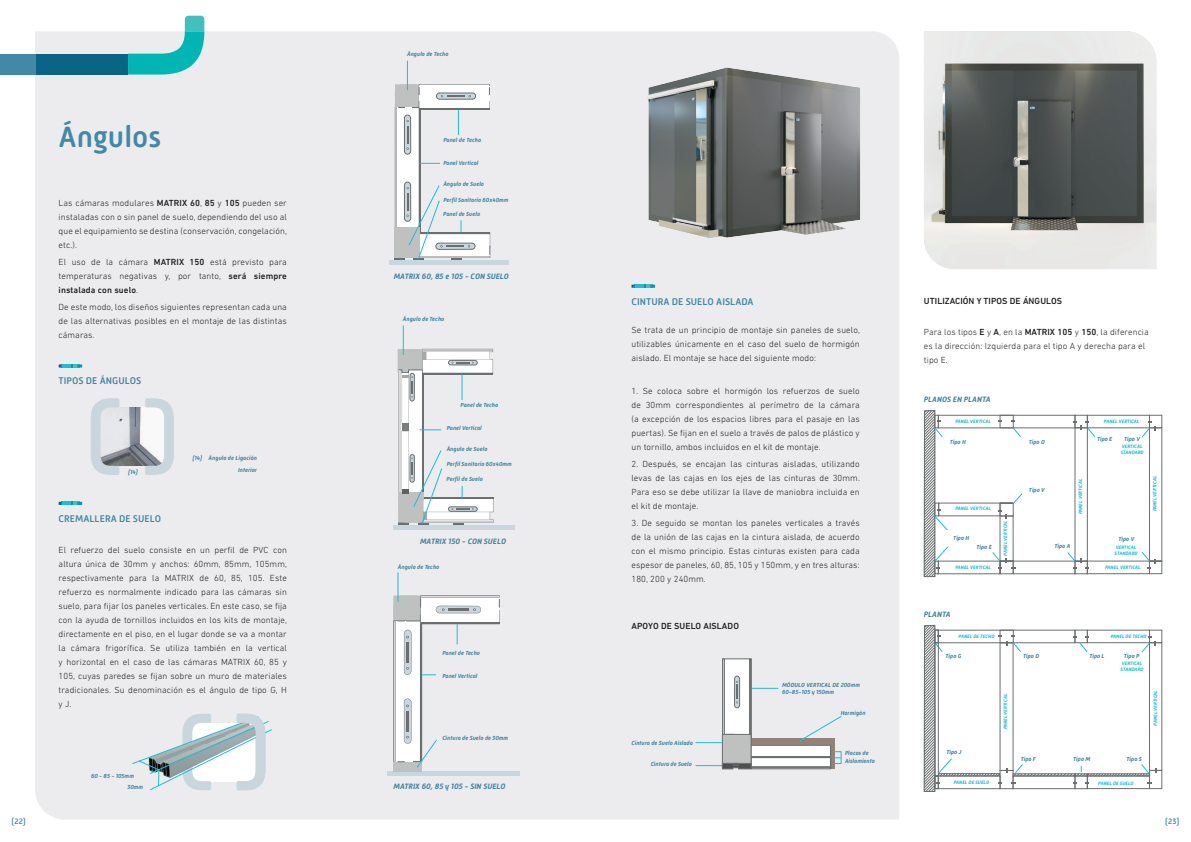
<style>
.page{position:relative;width:1191px;height:842px;background:#fff}
.page>*{position:absolute;margin:0;border:0;box-sizing:border-box;transform-origin:0 0}
.t1{font:500 30px "Mic 32 New Rounded";color:#4388a4}
.t2{font:500 10px "Mic 32 New Rounded";color:#4388a4}
.t3{font:300 9px/14px "DIN Next LT Pro";letter-spacing:.01em;color:#231f20;text-align:justify}
.t4{font:500 9px "DIN Next LT Pro";letter-spacing:.01em;color:#231f20}
.t5{font:italic 700 8px "Mic 32 New Rounded";color:#4388a4}
.t6{font:500 8px "Mic 32 New Rounded";color:#4388a4}
.t7{font:italic 700 6px/11.3px "Mic 32 New Rounded";color:#4388a4}
.t8{font:italic 700 5px/6px "Mic 32 New Rounded";color:#1cbed7}
.s1{font-weight:500}
</style>
<div class="page">
<div style="left:35px;top:31px;width:864px;height:789px;background:#ececee"></div>
<div style="left:35px;top:54px;width:93px;height:21px;background:#096485"></div>
<div style="left:0;top:54px;width:35px;height:21px;background:#4388a4"></div>
<svg style="left:128px;top:16px;width:76px;height:59px"></svg>
<img style="left:119px;top:407px;width:26px;height:59px">
<svg style="left:91px;top:398px;width:28px;height:77px;background:#ced5da"></svg>
<svg style="left:145px;top:398px;width:29px;height:77px"></svg>
<hr style="left:389px;top:261px;width:120px;height:4px;background:#c9d6dd">
<hr style="left:418px;top:522px;width:10px;height:4px;background:#6b6f70">
<hr style="left:398px;top:522px;width:10px;height:4px;background:#6b6f70">
<hr style="left:454px;top:522px;width:10px;height:4px;background:#6b6f70">
<hr style="left:393px;top:525px;width:121px;height:4px;background:#c9d6dd">
<svg style="left:395px;top:31px;width:98px;height:493px"></svg>
<div style="left:387px;top:771px;width:133px;height:5px;background:#c9d6dd"></div>
<div style="left:394px;top:762px;width:28px;height:9px;background:#bfc1c1"></div>
<svg style="left:393px;top:572px;width:107px;height:196px"></svg>
<div style="left:55px;top:645px;width:243px;height:169px;background:#ececee"></div>
<svg style="left:131px;top:714px;width:142px;height:77px"></svg>
<img style="left:924px;top:31px;width:232px;height:238px">
<div style="left:1149px;top:642px;width:13px;height:129px;border:1px solid #6b6f70"></div>
<div style="left:1149px;top:770px;width:13px;height:19px;border:1px solid #6b6f70"></div>
<div style="left:1149px;top:630px;width:13px;height:13px;border:1px solid #6b6f70"></div>
<svg style="left:923px;top:625px;width:233px;height:167px"></svg>
<svg style="left:923px;top:410px;width:239px;height:167px"></svg>
<div style="left:751px;top:738px;width:83px;height:31px;background:#928277"></div>
<div style="left:749px;top:745px;width:81px;height:23px;background:#fff"></div>
<div style="left:751px;top:767px;width:80px;height:2px;background:#dbd9db;border:1px solid #6b6f70"></div>
<hr style="left:751px;top:756px;width:79px;height:2px;background:#6b6f70">
<div style="left:750px;top:757px;width:81px;height:10px;border:1px solid #6b6f70"></div>
<div style="left:750px;top:745px;width:81px;height:22px;border:1px solid #6b6f70"></div>
<svg style="left:695px;top:406px;width:83px;height:414px;background:#e7e7e9"></svg>
<svg style="left:799px;top:715px;width:43px;height:27px"></svg>
<svg style="left:833px;top:751px;width:8px;height:13px"></svg>
<svg style="left:59px;top:364px;width:23px;height:3px"></svg>
<svg style="left:59px;top:502px;width:23px;height:3px"></svg>
<svg style="left:631px;top:285px;width:24px;height:3px"></svg>
<img style="left:631px;top:58px;width:244px;height:197px">
<h1 class="t1" style="left:59px;top:120px;width:104px">Ángulos</h1>
<p class="t3" style="left:59px;top:196px;width:230px">Las cámaras modulares <span class="s1">MATRIX 60</span>, <span class="s1">85</span> y <span class="s1">105</span> pueden ser instaladas con o sin panel de suelo, dependiendo del uso al que el equipamiento se destina (conservación, congelación, etc.).</p>
<p class="t3" style="left:59px;top:255px;width:230px">El uso de la cámara <span class="s1">MATRIX 150</span> está previsto para temperaturas negativas y, por tanto, <span class="s1">será siempre instalada con suelo</span>.</p>
<p class="t3" style="left:59px;top:300px;width:230px">De este modo, los diseños siguientes representan cada una de las alternativas posibles en el montaje de las distintas cámaras.</p>
<p class="t2" style="left:59px;top:375px;width:84px">TIPOS DE ÁNGULOS</p>
<p class="t7" style="left:128px;top:466px;width:11px">(14)</p>
<p class="t7" style="left:192px;top:452px;width:66px;line-height:12px;text-align:right">(14) Ángulo de Ligación<br>Interior</p>
<p class="t2" style="left:59px;top:513px;width:104px">CREMALLERA DE SUELO</p>
<p class="t3" style="left:59px;top:543px;width:230px">El refuerzo del suelo consiste en un perfil de PVC con altura única de 30mm y anchos: 60mm, 85mm, 105mm, respectivamente para la MATRIX de 60, 85, 105. Este refuerzo es normalmente indicado para las cámaras sin suelo, para fijar los paneles verticales. En este caso, se fija con la ayuda de tornillos incluidos en los kits de montaje, directamente en el piso, en el lugar donde se va a montar la cámara frigorífica. Se utiliza también en la vertical y horizontal en el caso de las cámaras MATRIX 60, 85 y 105, cuyas paredes se fijan sobre un muro de materiales tradicionales. Su denominación es el ángulo de tipo G, H y J.</p>
<p class="t7" style="left:127px;top:770px;width:17px;text-indent:-36px">60 - 85 - 105mm<br>30mm</p>
<p class="t7" style="left:407px;top:48px;width:43px">Ángulo de Techo</p>
<p class="t7" style="left:443px;top:134px;width:39px">Panel de Techo</p>
<p class="t7" style="left:443px;top:157px;width:37px">Panel Vertical</p>
<p class="t7" style="left:443px;top:179px;width:42px">Ángulo de Suelo</p>
<p class="t7" style="left:443px;top:208px;width:39px">Panel de Suelo</p>
<p class="t7" style="left:443px;top:194px;width:67px">Perfil Sanitario 60x40mm</p>
<p class="t5" style="left:394px;top:271px;width:117px">MATRIX 60, 85 e 105 - CON SUELO</p>
<p class="t7" style="left:403px;top:313px;width:43px">Ángulo de Techo</p>
<p class="t7" style="left:460px;top:399px;width:39px">Panel de Techo</p>
<p class="t7" style="left:447px;top:422px;width:37px">Panel Vertical</p>
<p class="t7" style="left:447px;top:443px;width:42px">Ángulo de Suelo</p>
<p class="t7" style="left:446px;top:473px;width:38px">Perfil de Suelo</p>
<p class="t7" style="left:447px;top:459px;width:67px">Perfil Sanitario 60x40mm</p>
<p class="t5" style="left:420px;top:536px;width:87px">MATRIX 150 - CON SUELO</p>
<p class="t7" style="left:398px;top:561px;width:43px">Ángulo de Techo</p>
<p class="t7" style="left:442px;top:647px;width:39px">Panel de Techo</p>
<p class="t7" style="left:442px;top:670px;width:37px">Panel Vertical</p>
<p class="t7" style="left:442px;top:732px;width:67px">Cintura de Suelo de 30mm</p>
<p class="t5" style="left:393px;top:782px;width:113px">MATRIX 60, 85 y 105 - SIN SUELO</p>
<p class="t2" style="left:631px;top:296px;width:124px">CINTURA DE SUELO AISLADA</p>
<p class="t3" style="left:631px;top:323px;width:230px">Se trata de un principio de montaje sin paneles de suelo, utilizables únicamente en el caso del suelo de hormigón aislado. El montaje se hace del siguiente modo:</p>
<p class="t3" style="left:631px;top:384px;width:230px">1. Se coloca sobre el hormigón los refuerzos de suelo de 30mm correspondientes al perímetro de la cámara (a excepción de los espacios libres para el pasaje en las puertas). Se fijan en el suelo a través de palos de plástico y un tornillo, ambos incluidos en el kit de montaje.</p>
<p class="t3" style="left:631px;top:457px;width:230px">2. Después, se encajan las cinturas aisladas, utilizando levas de las cajas en los ejes de las cinturas de 30mm.<br>Para eso se debe utilizar la llave de maniobra incluida en el kit de montaje.</p>
<p class="t3" style="left:631px;top:516px;width:230px">3. De seguido se montan los paneles verticales a través de la unión de las cajas en la cintura aislada, de acuerdo con el mismo principio. Estas cinturas existen para cada espesor de paneles, 60, 85, 105 y 150mm, y en tres alturas:<br>180, 200 y 240mm.</p>
<p class="t4" style="left:631px;top:621px;width:109px">APOYO DE SUELO AISLADO</p>
<p class="t7" style="left:631px;top:737px;width:63px">Cintura de Suelo Aislada</p>
<p class="t7" style="left:650px;top:758px;width:43px">Cintura de Suelo</p>
<p class="t7" style="left:782px;top:681px;width:80px;line-height:7.2px">MÓDULO VERTICAL DE 200mm<br>60-85-105 y 150mm</p>
<p class="t7" style="left:840px;top:707px;width:26px">Hormigón</p>
<p class="t7" style="left:845px;top:749px;width:31px;line-height:8px">Placas de<br>Aislamiento</p>
<p class="t4" style="left:924px;top:296px;width:140px">UTILIZACIÓN Y TIPOS DE ÁNGULOS</p>
<p class="t3" style="left:924px;top:325px;width:226px;text-align:left">Para los tipos <span class="s1">E</span> y <span class="s1">A</span>, en la <span class="s1">MATRIX 105</span> y <span class="s1">150</span>, la diferencia es la dirección: Izquierda para el tipo A y derecha para el tipo E.</p>
<p class="t5" style="left:924px;top:394px;width:68px">PLANOS EN PLANTA</p>
<p class="t8" style="left:955px;top:418px;width:37px">PANEL VERTICAL</p>
<p class="t7" style="left:949px;top:436px;width:18px">Tipo H</p>
<p class="t8" style="left:955px;top:505px;width:37px">PANEL VERTICAL</p>
<p class="t7" style="left:953px;top:533px;width:18px">Tipo H</p>
<p class="t7" style="left:976px;top:541px;width:17px">Tipo E</p>
<p class="t8" style="left:1002px;top:556px;width:37px;rotate:-90deg">PANEL VERTICAL</p>
<p class="t7" style="left:1028px;top:436px;width:18px">Tipo O</p>
<p class="t7" style="left:1029px;top:484px;width:17px">Tipo V</p>
<p class="t8" style="left:1077px;top:514px;width:37px;rotate:-90deg">PANEL VERTICAL</p>
<p class="t7" style="left:1054px;top:541px;width:17px">Tipo A</p>
<p class="t8" style="left:1103px;top:418px;width:37px">PANEL VERTICAL</p>
<p class="t7" style="left:1097px;top:434px;width:17px">Tipo E</p>
<p class="t7" style="left:1124px;top:434px;width:17px">Tipo V</p>
<p class="t8" style="left:1120px;top:444px;width:25px">VERTICAL<br>STANDARD</p>
<p class="t7" style="left:1118px;top:533px;width:17px">Tipo V</p>
<p class="t8" style="left:1114px;top:544px;width:25px">VERTICAL<br>STANDARD</p>
<p class="t8" style="left:955px;top:564px;width:37px">PANEL VERTICAL</p>
<p class="t8" style="left:1105px;top:564px;width:37px">PANEL VERTICAL</p>
<p class="t8" style="left:1151px;top:511px;width:37px;rotate:-90deg">PANEL VERTICAL</p>
<p class="t5" style="left:924px;top:610px;width:28px">PLANTA</p>
<p class="t8" style="left:958px;top:633px;width:37px">PANEL DE TECHO</p>
<p class="t7" style="left:945px;top:650px;width:17px">Tipo G</p>
<p class="t7" style="left:946px;top:747px;width:17px">Tipo J</p>
<p class="t7" style="left:1023px;top:651px;width:18px">Tipo D</p>
<p class="t8" style="left:1110px;top:633px;width:37px">PANEL DE TECHO</p>
<p class="t8" style="left:1120px;top:661px;width:25px">VERTICAL<br>STANDARD</p>
<p class="t7" style="left:1089px;top:651px;width:17px">Tipo L</p>
<p class="t7" style="left:1123px;top:651px;width:17px">Tipo P</p>
<p class="t8" style="left:1002px;top:729px;width:37px;rotate:-90deg">PANEL VERTICAL</p>
<p class="t8" style="left:1152px;top:726px;width:37px;rotate:-90deg">PANEL VERTICAL</p>
<p class="t7" style="left:1020px;top:753px;width:17px">Tipo F</p>
<p class="t7" style="left:1073px;top:753px;width:19px">Tipo M</p>
<p class="t7" style="left:1126px;top:753px;width:17px">Tipo S</p>
<p class="t8" style="left:953px;top:779px;width:37px">PANEL DE SUELO</p>
<p class="t8" style="left:1098px;top:780px;width:37px">PANEL DE SUELO</p>
<p class="t6" style="left:12px;top:816px;width:16px">(22)</p>
<p class="t6" style="left:1165px;top:816px;width:16px">(23)</p>
</div>
